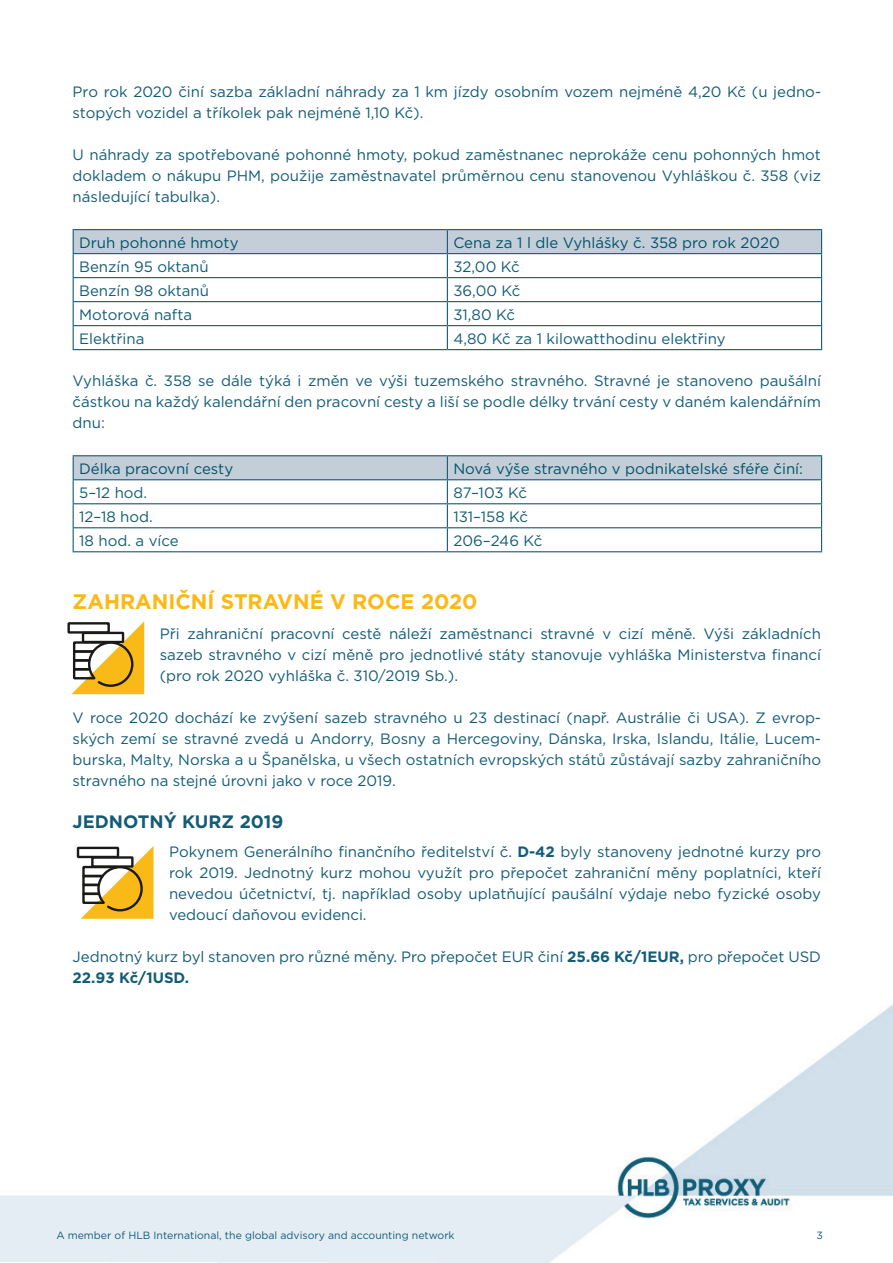
<style>
.page{position:relative;width:893px;height:1263px;background:#fff}
.page>*{position:absolute;margin:0;border:0;box-sizing:border-box;transform-origin:0 0}
.t1{font:700 21px "Gotham";color:#fcb814}
.t2{font:700 18px "Gotham";color:#135c77}
.t3{font:15px/21px "Gotham";color:#135c77;text-align:justify}
.t4{font:15px "Gotham";color:#005269}
.t5{font:10.5px "Gotham";color:#135c77}
.s1{font-weight:700}
</style>
<div class="page">
<img style="left:0;top:1004px;width:893px;height:259px">
<hr style="left:73px;top:229px;width:374px;height:1px;background:#135c77">
<hr style="left:447px;top:229px;width:375px;height:1px;background:#135c77">
<svg style="left:73px;top:230px;width:749px;height:119px"></svg>
<hr style="left:73px;top:349px;width:374px;height:1px;background:#135c77">
<hr style="left:447px;top:349px;width:375px;height:1px;background:#135c77">
<hr style="left:73px;top:455px;width:374px;height:1px;background:#135c77">
<hr style="left:447px;top:455px;width:375px;height:1px;background:#135c77">
<svg style="left:73px;top:456px;width:749px;height:95px"></svg>
<hr style="left:73px;top:551px;width:374px;height:1px;background:#135c77">
<hr style="left:447px;top:551px;width:375px;height:1px;background:#135c77">
<div style="left:67px;top:622px;width:43px;height:12px;border:2px solid #1a1a18"></div>
<svg style="left:71px;top:621px;width:73px;height:73px"></svg>
<div style="left:77px;top:847px;width:42px;height:11px;border:2px solid #1a1a18"></div>
<svg style="left:81px;top:846px;width:73px;height:73px"></svg>
<p class="t3" style="left:73px;top:81px;width:750px">Pro rok 2020 činí sazba základní náhrady za 1 km jízdy osobním vozem nejméně 4,20 Kč (u jedno&shy;stopých vozidel a tříkolek pak nejméně 1,10 Kč).</p>
<p class="t3" style="left:73px;top:144px;width:750px">U náhrady za spotřebované pohonné hmoty, pokud zaměstnanec neprokáže cenu pohonných hmot dokladem o nákupu PHM, použije zaměstnavatel průměrnou cenu stanovenou Vyhláškou č. 358 (viz následující tabulka).</p>
<p class="t4" style="left:79px;top:233px;width:161px">Druh pohonné hmoty</p>
<p class="t4" style="left:453px;top:233px;width:328px">Cena za 1 l dle Vyhlášky č. 358 pro rok 2020</p>
<p class="t3" style="left:79px;top:255px;width:131px">Benzín 95 oktanů</p>
<p class="t3" style="left:453px;top:255px;width:68px">32,00 Kč</p>
<p class="t3" style="left:79px;top:279px;width:131px">Benzín 98 oktanů</p>
<p class="t3" style="left:453px;top:279px;width:69px">36,00 Kč</p>
<p class="t3" style="left:79px;top:303px;width:115px">Motorová nafta</p>
<p class="t3" style="left:453px;top:303px;width:63px">31,80 Kč</p>
<p class="t3" style="left:79px;top:327px;width:67px">Elektřina</p>
<p class="t3" style="left:453px;top:327px;width:274px">4,80 Kč za 1 kilowatthodinu elektřiny</p>
<p class="t3" style="left:73px;top:370px;width:750px">Vyhláška č. 358 se dále týká i změn ve výši tuzemského stravného. Stravné je stanoveno paušální částkou na každý kalendářní den pracovní cesty a liší se podle délky trvání cesty v daném kalendářním dnu:</p>
<p class="t4" style="left:79px;top:459px;width:156px">Délka pracovní cesty</p>
<p class="t4" style="left:453px;top:459px;width:351px">Nová výše stravného v podnikatelské sféře činí:</p>
<p class="t3" style="left:79px;top:482px;width:70px">5–12 hod.</p>
<p class="t3" style="left:453px;top:482px;width:75px">87–103 Kč</p>
<p class="t3" style="left:79px;top:506px;width:75px">12–18 hod.</p>
<p class="t3" style="left:453px;top:506px;width:76px">131–158 Kč</p>
<p class="t3" style="left:79px;top:530px;width:101px">18 hod. a více</p>
<p class="t3" style="left:453px;top:530px;width:91px">206–246 Kč</p>
<h1 class="t1" style="left:73px;top:588px;width:406px">ZAHRANIČNÍ STRAVNÉ V ROCE 2020</h1>
<p class="t3" style="left:160px;top:623px;width:663px">Při zahraniční pracovní cestě náleží zaměstnanci stravné v cizí měně. Výši základních sazeb stravného v cizí měně pro jednotlivé státy stanovuje vyhláška Ministerstva financí (pro rok 2020 vyhláška č. 310/2019 Sb.).</p>
<p class="t3" style="left:73px;top:707px;width:750px">V roce 2020 dochází ke zvýšení sazeb stravného u 23 destinací (např. Austrálie či USA). Z evrop&shy;ských zemí se stravné zvedá u Andorry, Bosny a Hercegoviny, Dánska, Irska, Islandu, Itálie, Lucem&shy;burska, Malty, Norska a u Španělska, u všech ostatních evropských států zůstávají sazby zahraničního stravného na stejné úrovni jako v roce 2019.</p>
<p class="t2" style="left:73px;top:809px;width:212px">JEDNOTNÝ KURZ 2019</p>
<p class="t3" style="left:169px;top:841px;width:653px">Pokynem Generálního finančního ředitelství č. <span class="s1">D-42</span> byly stanoveny jednotné kurzy pro rok 2019. Jednotný kurz mohou využít pro přepočet zahraniční měny poplatníci, kteří nevedou účetnictví, tj. například osoby uplatňující paušální výdaje nebo fyzické osoby vedoucí daňovou evidenci.</p>
<p class="t3" style="left:73px;top:946px;width:750px">Jednotný kurz byl stanoven pro různé měny. Pro přepočet EUR činí <span class="s1">25.66 Kč/1EUR,</span> pro přepočet USD<br><span class="s1">22.93 Kč/1USD.</span></p>
<p class="t5" style="left:56px;top:1228px;width:400px">A member of HLB International, the global advisory and accounting network</p>
<p class="t5" style="left:816px;top:1228px;width:8px">3</p>
</div>
